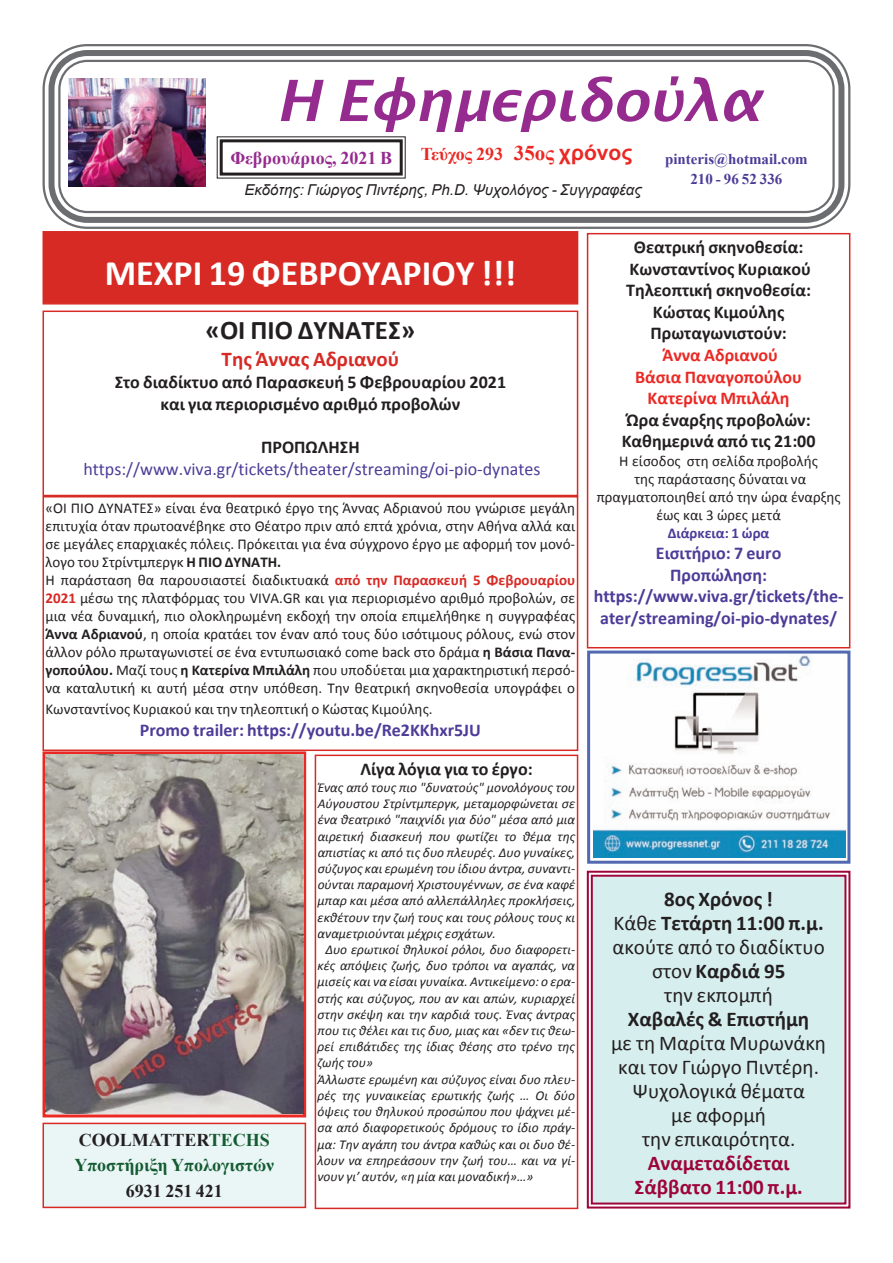
<style>
.page{position:relative;width:893px;height:1263px;background:#fff}
.page>*{position:absolute;margin:0;border:0;box-sizing:border-box;transform-origin:0 0}
.t1{font:italic 700 57px "Alexandria";color:#952b8f}
.t2{font:700 36px "Calibri";color:#fff}
.t3{font:700 27px "Calibri";color:#231f20}
.t4{font:21px/24px "Calibri";color:#231f20;text-align:center}
.t5{font:700 21px/24px "Calibri";color:#9d053a;text-align:center}
.t6{font:700 21px "Calibri";color:#d72a25}
.t7{font:700 21px "Calibri";color:#231f20}
.t8{font:700 18px/21.6px "Calibri";color:#231f20;text-align:center}
.t9{font:700 18px/21.6px "Calibri";color:#4d3c98;text-align:center}
.t10{font:18px "Calibri";color:#4d3c98}
.t11{font:700 18px/21.6px "Calibri";color:#ea2924;text-align:center}
.t12{font:700 18px/25.5px "Times New Roman";color:#155b32}
.t13{font:700 18px "Times New Roman";color:#ea2924}
.t14{font:700 18px "Times New Roman";color:#952b8f}
.t15{font:700 18px "Times New Roman";color:#231f20}
.t16{font:15px/18px "Calibri";color:#231f20}
.t17{font:italic 15px "Arial";color:#231f20}
.t18{font:700 15px/20px "Times New Roman";color:#4d3c98;text-align:center}
.t19{font:700 15px "Calibri";color:#4d3c98}
.t20{font:italic 13.5px "Calibri";color:#231f20}
.s1{font-size:21px}
.s2{font-family:"Arial";font-size:21px}
.s3{font-weight:700}
.s4{font-weight:700;color:#d72a25}
.s5{color:#231f20}
</style>
<div class="page">
<svg style="left:42px;top:44px;width:809px;height:185px"></svg>
<svg style="left:46px;top:47px;width:801px;height:179px"></svg>
<svg style="left:57px;top:59px;width:779px;height:155px"></svg>
<div style="left:220px;top:139px;width:183px;height:37px;border:3px solid #231f20"></div>
<div style="left:408px;top:140px;width:237px;height:31px;background:#fff"></div>
<div style="left:223px;top:180px;width:425px;height:21px;background:#fff"></div>
<div style="left:650px;top:148px;width:172px;height:42px;background:#fff"></div>
<div style="left:237px;top:64px;width:562px;height:71px;background:#fff"></div>
<div style="left:68px;top:76px;width:138px;height:118px;background:#fff"></div>
<img style="left:68px;top:79px;width:138px;height:108px">
<div style="left:44px;top:1124px;width:261px;height:83px;background:#e9f6f5"></div>
<div style="left:43px;top:1123px;width:263px;height:85px;border:2px solid #d72a25"></div>
<div style="left:43px;top:751px;width:263px;height:366px;border:3px solid #ea2924"></div>
<img style="left:46px;top:754px;width:257px;height:359px">
<div style="left:43px;top:310px;width:535px;height:186px;border:2px solid #d72a25"></div>
<div style="left:43px;top:496px;width:535px;height:255px;border:2px solid #d72a25"></div>
<div style="left:44px;top:232px;width:533px;height:71px;background:#d72a25"></div>
<div style="left:43px;top:231px;width:535px;height:73px;border:2px solid #d72a25"></div>
<div style="left:315px;top:755px;width:263px;height:454px;border:2px solid #d72a25"></div>
<div style="left:587px;top:233px;width:263px;height:415px;border:2px solid #d72a25"></div>
<img style="left:593px;top:655px;width:253px;height:202px">
<div style="left:587px;top:650px;width:263px;height:214px;border:3px solid #5269b2"></div>
<div style="left:593px;top:877px;width:251px;height:325px;background:#d7eeee"></div>
<div style="left:587px;top:871px;width:263px;height:337px;border:2px solid #9d053a"></div>
<div style="left:591px;top:875px;width:255px;height:329px;border:2px solid #9d053a"></div>
<h1 class="t1" style="left:276px;top:67px;width:498px">Η Εφημεριδούλα</h1>
<h3 class="t14" style="left:230px;top:147px;width:163px">Φεβρουάριος, 2021 B</h3>
<h3 class="t13" style="left:421px;top:144px;width:213px">Τεύχος 293 <span class="s1">35ος</span> <span class="s2">χρόνος</span></h3>
<p class="t17" style="left:244px;top:181px;width:399px">Eκδότης: Γιώργος Πιντέρης, Ph.D. Ψυχολόγος - Συγγραφέας</p>
<p class="t18" style="left:665px;top:149px;width:144px">pinteris@hotmail.com<br>210 - 96 52 336</p>
<h2 class="t2" style="left:105px;top:251px;width:413px">ΜΕΧΡΙ 19 ΦΕΒΡΟΥΑΡΙΟΥ !!!</h2>
<h3 class="t3" style="left:205px;top:314px;width:211px">«ΟΙ ΠΙΟ ΔΥΝΑΤΕΣ»</h3>
<h3 class="t6" style="left:222px;top:346px;width:179px">Της Άννας Αδριανού</h3>
<h3 class="t8" style="left:115px;top:371px;width:393px">Στο διαδίκτυο από Παρασκευή 5 Φεβρουαρίου 2021 και για περιορισμένο αριθμό προβολών</h3>
<h3 class="t8" style="left:261px;top:436px;width:100px">ΠΡΟΠΩΛΗΣΗ</h3>
<h3 class="t10" style="left:83px;top:458px;width:459px">https://www.viva.gr/tickets/theater/streaming/oi-pio-dynates</h3>
<p class="t16" style="left:46px;top:499px;width:531px">«ΟΙ ΠΙΟ ΔΥΝΑΤΕΣ» είναι ένα θεατρικό έργο της Άννας Αδριανού που γνώρισε μεγάλη επιτυχία όταν πρωτοανέβηκε στο Θέατρο πριν από επτά χρόνια, στην Αθήνα αλλά και σε μεγάλες επαρχιακές πόλεις. Πρόκειται για ένα σύγχρονο έργο με αφορμή τον μονό&shy;λογο του Στρίντμπεργκ <span class="s3">Η ΠΙΟ ΔΥΝΑΤΗ.<br></span>Η παράσταση θα παρουσιαστεί διαδικτυακά <span class="s4">από την Παρασκευή 5 Φεβρουαρίου 2021</span> μέσω της πλατφόρμας του VIVA.GR και για περιορισμένο αριθμό προβολών, σε μια νέα δυναμική, πιο ολοκληρωμένη εκδοχή την οποία επιμελήθηκε η συγγραφέας <span class="s3">Άννα Αδριανού</span>, η οποία κρατάει τον έναν από τους δύο ισότιμους ρόλους, ενώ στον άλλον ρόλο πρωταγωνιστεί σε ένα εντυπωσιακό come back στο δράμα <span class="s3">η Βάσια Πανα&shy;γοπούλου.</span> Μαζί τους <span class="s3">η Κατερίνα Μπιλάλη</span> που υποδύεται μια χαρακτηριστική περσό&shy;να καταλυτική κι αυτή μέσα στην υπόθεση. Την θεατρική σκηνοθεσία υπογράφει ο</p>
<p class="t16" style="left:46px;top:700px;width:389px">Κωνσταντίνος Κυριακού και την τηλεοπτική ο Κώστας Κιμούλης.</p>
<h3 class="t9" style="left:140px;top:719px;width:342px">Promo trailer: https://youtu.be/Re2KKhxr5JU</h3>
<h3 class="t12" style="left:74px;top:1127px;width:201px"><span class="s5">COOLMATTER</span>TECHS<br>Υποστήριξη Υπολογιστών</h3>
<h3 class="t15" style="left:126px;top:1181px;width:99px">6931 251 421</h3>
<h3 class="t8" style="left:360px;top:758px;width:174px">Λίγα λόγια για το έργο:</h3>
<p class="t20" style="left:318px;top:779px;width:259px">Ένας από τους πιο "δυνατούς" μονολόγους του</p>
<p class="t20" style="left:318px;top:795px;width:259px">Αύγουστου Στρίντμπεργκ, μεταμορφώνεται σε</p>
<p class="t20" style="left:318px;top:812px;width:259px">ένα θεατρικό "παιχνίδι για δύο" μέσα από μια</p>
<p class="t20" style="left:318px;top:828px;width:259px">αιρετική διασκευή που φωτίζει το θέμα της</p>
<p class="t20" style="left:318px;top:844px;width:259px">απιστίας κι από τις δυο πλευρές. Δυο γυναίκες,</p>
<p class="t20" style="left:318px;top:860px;width:259px">σύζυγος και ερωμένη του ίδιου άντρα, συναντι-</p>
<p class="t20" style="left:318px;top:876px;width:259px">ούνται παραμονή Χριστουγέννων, σε ένα καφέ</p>
<p class="t20" style="left:318px;top:893px;width:259px">μπαρ και μέσα από αλλεπάλληλες προκλήσεις,</p>
<p class="t20" style="left:318px;top:909px;width:259px">εκθέτουν την ζωή τους και τους ρόλους τους κι</p>
<p class="t20" style="left:318px;top:925px;width:180px">αναμετριούνται μέχρις εσχάτων.</p>
<p class="t20" style="left:325px;top:941px;width:251px">Δυο ερωτικοί θηλυκοί ρόλοι, δυο διαφορετι-</p>
<p class="t20" style="left:318px;top:957px;width:259px">κές απόψεις ζωής, δυο τρόποι να αγαπάς, να</p>
<p class="t20" style="left:318px;top:974px;width:259px">μισείς και να είσαι γυναίκα. Αντικείμενο: ο ερα-</p>
<p class="t20" style="left:318px;top:990px;width:259px">στής και σύζυγος, που αν και απών, κυριαρχεί</p>
<p class="t20" style="left:318px;top:1006px;width:259px">στην σκέψη και την καρδιά τους. Ένας άντρας</p>
<p class="t20" style="left:318px;top:1022px;width:259px">που τις θέλει και τις δυο, μιας και «δεν τις θεω-</p>
<p class="t20" style="left:318px;top:1038px;width:259px">ρεί επιβάτιδες της ίδιας θέσης στο τρένο της</p>
<p class="t20" style="left:318px;top:1055px;width:57px">ζωής του»</p>
<p class="t20" style="left:318px;top:1071px;width:259px">Άλλωστε ερωμένη και σύζυγος είναι δυο πλευ-</p>
<p class="t20" style="left:318px;top:1087px;width:259px">ρές της γυναικείας ερωτικής ζωής … Οι δύο</p>
<p class="t20" style="left:318px;top:1103px;width:259px">όψεις του θηλυκού προσώπου που ψάχνει μέ-</p>
<p class="t20" style="left:318px;top:1119px;width:259px">σα από διαφορετικούς δρόμους το ίδιο πράγ-</p>
<p class="t20" style="left:318px;top:1136px;width:259px">μα: Την αγάπη του άντρα καθώς και οι δυο θέ-</p>
<p class="t20" style="left:318px;top:1152px;width:259px">λουν να επηρεάσουν την ζωή του… και να γί-</p>
<p class="t20" style="left:318px;top:1168px;width:217px">νουν γι’ αυτόν, «η μία και μοναδική»…»</p>
<h3 class="t8" style="left:626px;top:236px;width:186px">Θεατρική σκηνοθεσία:<br>Κωνσταντίνος Κυριακού<br>Τηλεοπτική σκηνοθεσία:<br>Κώστας Κιμούλης<br>Πρωταγωνιστούν:</h3>
<h3 class="t11" style="left:635px;top:344px;width:169px">Άννα Αδριανού<br>Βάσια Παναγοπούλου<br>Κατερίνα Μπιλάλη</h3>
<h3 class="t8" style="left:622px;top:409px;width:195px;text-align:left">Ώρα έναρξης προβολών:<br>Καθημερινά από τις 21:00</h3>
<p class="t16" style="left:597px;top:452px;width:245px;text-align:center">Η είσοδος στη σελίδα προβολής<br>της παράστασης δύναται να πραγματοποιηθεί από την ώρα έναρξης έως και 3 ώρες μετά</p>
<p class="t19" style="left:668px;top:524px;width:103px">Διάρκεια: 1 ώρα</p>
<h3 class="t9" style="left:594px;top:542px;width:251px">Εισιτήριο: 7 euro<br>Προπώληση: https://www.viva.gr/tickets/the&shy;ater/streaming/oi-pio-dynates/</h3>
<h3 class="t4" style="left:612px;top:886px;width:214px"><span class="s3">8ος Χρόνος !<br></span>Κάθε <span class="s3">Τετάρτη 11:00 π.μ. </span>ακούτε από το διαδίκτυο στον <span class="s3">Καρδιά 95<br></span>την εκπομπή</h3>
<h3 class="t7" style="left:628px;top:1006px;width:183px">Χαβαλές &amp; Επιστήμη</h3>
<h3 class="t4" style="left:611px;top:1030px;width:217px">με τη Μαρίτα Μυρωνάκη και τον Γιώργο Πιντέρη.<br>Ψυχολογικά θέματα<br>με αφορμή<br>την επικαιρότητα.</h3>
<h3 class="t5" style="left:634px;top:1150px;width:170px">Αναμεταδίδεται<br>Σάββατο 11:00 π.μ.</h3>
</div>
